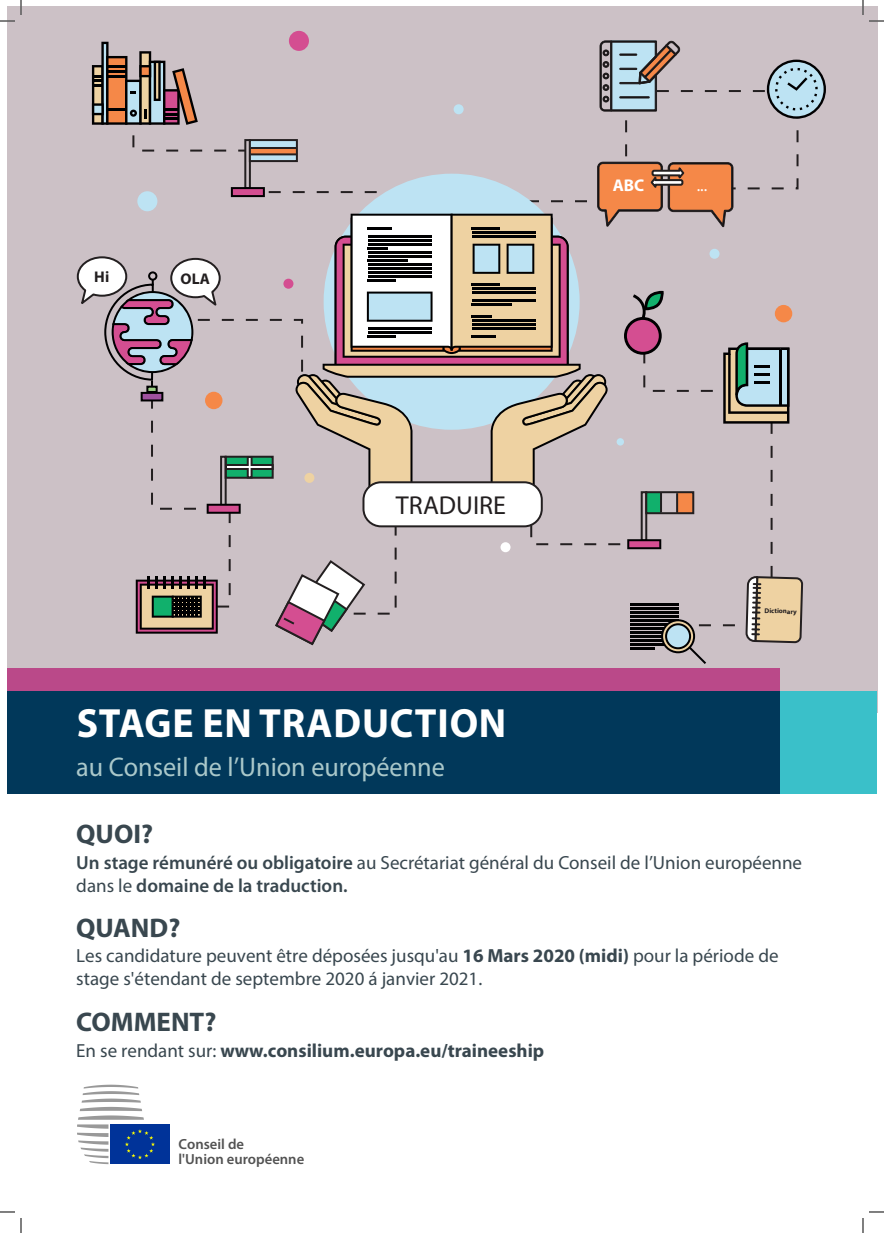
<style>
.page{position:relative;width:884px;height:1233px;background:#fff}
.page>*{position:absolute;margin:0;border:0;box-sizing:border-box;transform-origin:0 0}
.t1{font:700 41px "Myriad Pro";letter-spacing:.02em;color:#fff}
.t2{font:27px "Myriad Pro";color:#aac8ca}
.t3{font:700 27px "Myriad Pro";color:#39474f}
.t4{font:26px "Myriad Pro";color:#231f20}
.t5{font:19px/22.8px "Myriad Pro";color:#39474f}
.t6{font:700 19px "Myriad Pro";color:#39474f}
.t7{font:700 17px "Myriad Pro";color:#fff}
.t8{font:17px "Myriad Pro";color:#fff}
.t9{font:700 15.5px "Myriad Pro";color:#231f20}
.t10{font:600 14.7px "Myriad Pro";color:#525252}
.t11{font:700 6.9px "Myriad Pro";color:#231f20}
.s1{font-weight:600}
.s2{font-weight:700}
.s3{font-weight:400}
</style>
<div class="page">
<div style="left:7px;top:7px;width:870px;height:706px;background:#ccc1c6"></div>
<div style="left:289px;top:31px;width:20px;height:20px;background:#d44e91;border-radius:50%"></div>
<svg style="left:76px;top:40px;width:750px;height:624px"></svg>
<div style="left:7px;top:668px;width:772px;height:26px;background:#ba4989"></div>
<div style="left:779px;top:691px;width:98px;height:102px;background:#3ac0c9"></div>
<div style="left:7px;top:691px;width:772px;height:102px;background:#01385a"></div>
<div style="left:110px;top:1124px;width:60px;height:40px;background:#039"></div>
<svg style="left:77px;top:1084px;width:78px;height:80px"></svg>
<svg style="left:0;top:1211px;width:15px;height:1px"></svg>
<svg style="left:869px;top:1211px;width:15px;height:1px"></svg>
<svg style="left:0;top:0;width:22px;height:22px"></svg>
<svg style="left:20px;top:1218px;width:2px;height:15px"></svg>
<svg style="left:862px;top:0;width:22px;height:22px"></svg>
<svg style="left:862px;top:1218px;width:2px;height:15px"></svg>
<p class="t9" style="left:94px;top:266px;width:16px">Hi</p>
<p class="t9" style="left:181px;top:268px;width:31px">OLA</p>
<p class="t4" style="left:396px;top:489px;width:112px">TRADUIRE</p>
<p class="t1" style="left:77px;top:696px;width:431px">STAGE EN TRADUCTION</p>
<p class="t2" style="left:76px;top:750px;width:370px">au Conseil de l’Union européenne</p>
<p class="t7" style="left:613px;top:174px;width:33px">ABC</p>
<p class="t8" style="left:697px;top:175px;width:12px">...</p>
<p class="t11" style="left:765px;top:606px;width:34px;rotate:2deg">Dictionary</p>
<p class="t3" style="left:76px;top:816px;width:78px">QUOI?</p>
<p class="t5" style="left:76px;top:850px;width:727px"><span class="s1">Un stage rémunéré ou obligatoire</span> au Secrétariat général du Conseil de l’Union européenne dans le <span class="s1">domaine de la traduction.</span></p>
<p class="t3" style="left:76px;top:910px;width:106px">QUAND?</p>
<p class="t5" style="left:76px;top:944px;width:704px">Les candidature peuvent être déposées jusqu'au <span class="s2">16 Mars 2020 (midi)</span> pour la période de stage s'étendant de septembre 2020 á janvier 2021.</p>
<p class="t3" style="left:76px;top:1004px;width:142px">COMMENT?</p>
<p class="t6" style="left:76px;top:1038px;width:469px"><span class="s3">En se rendant sur:</span> www.consilium.europa.eu/traineeship</p>
<p class="t10" style="left:178px;top:1135px;width:67px">Conseil de</p>
<p class="t10" style="left:178px;top:1150px;width:127px">l'Union européenne</p>
</div>
